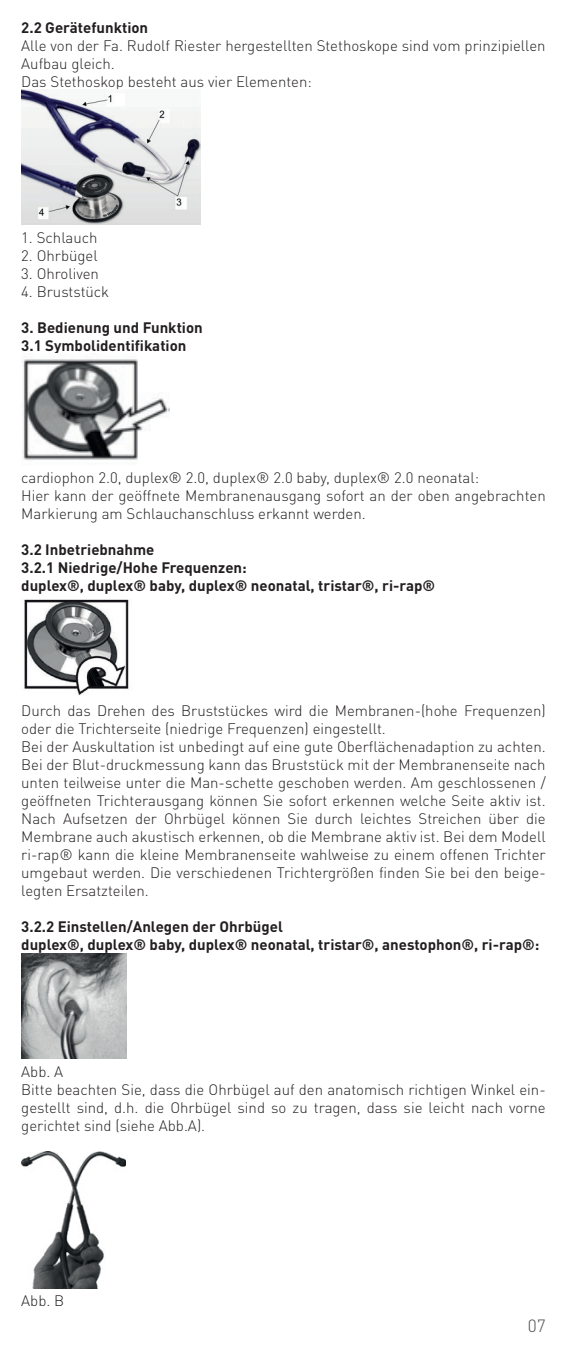
<style>
.page{position:relative;width:567px;height:1347px;background:#fff}
.page>*{position:absolute;margin:0;border:0;box-sizing:border-box;transform-origin:0 0}
.t1{font:300 17.5px "DIN Pro";color:#4b4c4d}
.t2{font:300 15px/18px "DIN Pro";color:#231f20}
.t3{font:700 15px/18px "DIN Pro";color:#231f20}
</style>
<div class="page">
<img style="left:21px;top:90px;width:180px;height:135px">
<img style="left:21px;top:359px;width:149px;height:101px">
<img style="left:24px;top:599px;width:105px;height:97px">
<img style="left:21px;top:953px;width:106px;height:105px">
<img style="left:21px;top:1151px;width:105px;height:136px">
<p class="t3" style="left:21px;top:17px;width:128px">2.2 Gerätefunktion</p>
<p class="t2" style="left:21px;top:35px;width:526px">Alle von der Fa. Rudolf Riester hergestellten Stethoskope sind vom prinzipiellen<br>Aufbau gleich.<br>Das Stethoskop besteht aus vier Elementen:</p>
<p class="t2" style="left:21px;top:227px;width:78px">1. Schlauch</p>
<p class="t2" style="left:21px;top:245px;width:78px">2. Ohrbügel</p>
<p class="t2" style="left:21px;top:263px;width:79px">3. Ohroliven</p>
<p class="t2" style="left:21px;top:281px;width:89px">4. Bruststück</p>
<p class="t3" style="left:21px;top:317px;width:183px">3. Bedienung und Funktion<br>3.1 Symbolidentifikation</p>
<p class="t2" style="left:21px;top:467px;width:526px">cardiophon 2.0, duplex® 2.0, duplex® 2.0 baby, duplex® 2.0 neonatal:<br>Hier kann der geöffnete Membranenausgang sofort an der oben angebrachten<br>Markierung am Schlauchanschluss erkannt werden.</p>
<p class="t3" style="left:21px;top:539px;width:415px">3.2 Inbetriebnahme<br>3.2.1 Niedrige/Hohe Frequenzen:<br>duplex®, duplex® baby, duplex® neonatal, tristar®, ri-rap®</p>
<p class="t2" style="left:21px;top:700px;width:526px">Durch das Drehen des Bruststückes wird die Membranen-(hohe Frequenzen) oder die Trichterseite (niedrige Frequenzen) eingestellt.<br>Bei der Auskultation ist unbedingt auf eine gute Oberflächenadaption zu achten.<br>Bei der Blut-druckmessung kann das Bruststück mit der Membranenseite nach unten teilweise unter die Man-schette geschoben werden. Am geschlossenen / geöffneten Trichterausgang können Sie sofort erkennen welche Seite aktiv ist.<br>Nach Aufsetzen der Ohrbügel können Sie durch leichtes Streichen über die Membrane auch akustisch erkennen, ob die Membrane aktiv ist. Bei dem Modell ri-rap® kann die kleine Membranenseite wahlweise zu einem offenen Trichter umgebaut werden. Die verschiedenen Trichtergrößen finden Sie bei den beige&shy;legten Ersatzteilen.</p>
<p class="t3" style="left:21px;top:916px;width:520px">3.2.2 Einstellen/Anlegen der Ohrbügel<br>duplex®, duplex® baby, duplex® neonatal, tristar®, anestophon®, ri-rap®:</p>
<p class="t2" style="left:21px;top:1060px;width:526px">Abb. A<br>Bitte beachten Sie, dass die Ohrbügel auf den anatomisch richtigen Winkel ein&shy;gestellt sind, d.h. die Ohrbügel sind so zu tragen, dass sie leicht nach vorne gerichtet sind (siehe Abb.A).</p>
<p class="t2" style="left:21px;top:1290px;width:45px">Abb. B</p>
<p class="t1" style="left:528px;top:1312px;width:19px">07</p>
</div>
